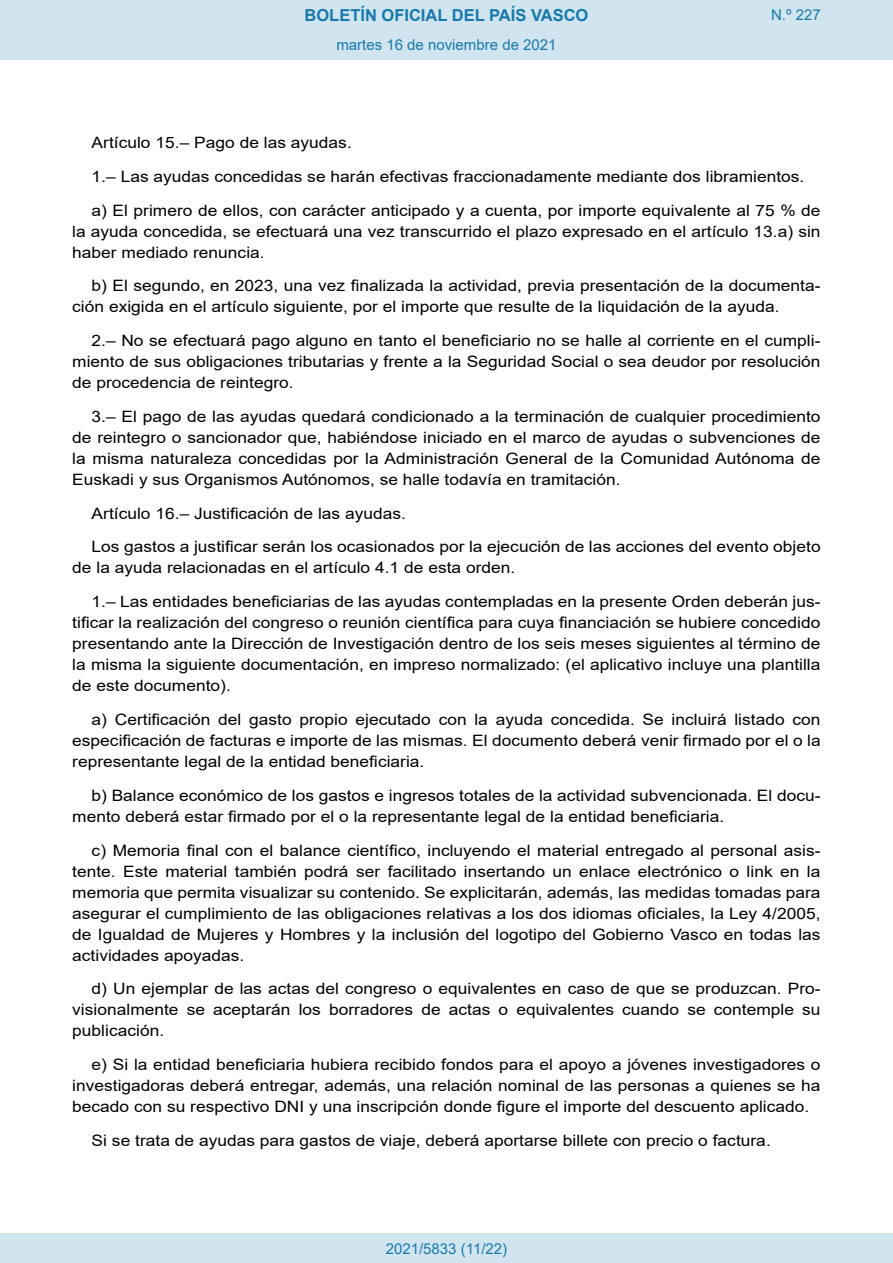
<style>
.page{position:relative;width:893px;height:1263px;background:#fff}
.page>*{position:absolute;margin:0;border:0;box-sizing:border-box;transform-origin:0 0}
.t1{font:700 16.5px "Arial";color:#1879ad}
.BOPVDetalle{font:15.6px/21px "Arial";color:#000;text-align:justify;scale:1.11 1}
.Paginacion_Centro{font:15px "Arial";color:#1879ad}
</style>
<div class="page">
<div style="left:0;top:0;width:893px;height:60px;background:#d0e5f0"></div>
<div style="left:0;top:1233px;width:893px;height:30px;background:#d0e5f0"></div>
<p class="t1" style="left:305px;top:3px;width:285px">BOLETÍN OFICIAL DEL PAÍS VASCO</p>
<p class="Paginacion_Centro" style="left:336px;top:35px;width:222px">martes 16 de noviembre de 2021</p>
<p class="Paginacion_Centro" style="left:771px;top:5px;width:51px">N.º 227</p>
<p class="BOPVDetalle" style="left:92px;top:132px;width:236px">Artículo 15.– Pago de las ayudas.</p>
<p class="BOPVDetalle" style="left:92px;top:166px;width:644px">1.– Las ayudas concedidas se harán efectivas fraccionadamente mediante dos libramientos.</p>
<p class="BOPVDetalle" style="left:72px;top:200px;width:676px;text-indent:19px">a) El primero de ellos, con carácter anticipado y a cuenta, por importe equivalente al 75 % de la ayuda concedida, se efectuará una vez transcurrido el plazo expresado en el artículo 13.a) sin haber mediado renuncia.</p>
<p class="BOPVDetalle" style="left:72px;top:275px;width:676px;text-indent:19px">b) El segundo, en 2023, una vez finalizada la actividad, previa presentación de la documenta&shy;ción exigida en el artículo siguiente, por el importe que resulte de la liquidación de la ayuda.</p>
<p class="BOPVDetalle" style="left:72px;top:330px;width:676px;text-indent:19px">2.– No se efectuará pago alguno en tanto el beneficiario no se halle al corriente en el cumpli&shy;miento de sus obligaciones tributarias y frente a la Seguridad Social o sea deudor por resolución de procedencia de reintegro.</p>
<p class="BOPVDetalle" style="left:72px;top:406px;width:676px;text-indent:19px">3.– El pago de las ayudas quedará condicionado a la terminación de cualquier procedimiento de reintegro o sancionador que, habiéndose iniciado en el marco de ayudas o subvenciones de la misma naturaleza concedidas por la Administración General de la Comunidad Autónoma de Euskadi y sus Organismos Autónomos, se halle todavía en tramitación.</p>
<p class="BOPVDetalle" style="left:92px;top:503px;width:285px">Artículo 16.– Justificación de las ayudas.</p>
<p class="BOPVDetalle" style="left:72px;top:536px;width:676px;text-indent:19px">Los gastos a justificar serán los ocasionados por la ejecución de las acciones del evento objeto de la ayuda relacionadas en el artículo 4.1 de esta orden.</p>
<p class="BOPVDetalle" style="left:72px;top:591px;width:676px;text-indent:19px">1.– Las entidades beneficiarias de las ayudas contempladas en la presente Orden deberán jus&shy;tificar la realización del congreso o reunión científica para cuya financiación se hubiere concedido presentando ante la Dirección de Investigación dentro de los seis meses siguientes al término de la misma la siguiente documentación, en impreso normalizado: (el aplicativo incluye una plantilla de este documento).</p>
<p class="BOPVDetalle" style="left:72px;top:709px;width:676px;text-indent:19px">a) Certificación del gasto propio ejecutado con la ayuda concedida. Se incluirá listado con especificación de facturas e importe de las mismas. El documento deberá venir firmado por el o la representante legal de la entidad beneficiaria.</p>
<p class="BOPVDetalle" style="left:72px;top:785px;width:676px;text-indent:19px">b) Balance económico de los gastos e ingresos totales de la actividad subvencionada. El docu&shy;mento deberá estar firmado por el o la representante legal de la entidad beneficiaria.</p>
<p class="BOPVDetalle" style="left:72px;top:839px;width:676px;text-indent:19px">c) Memoria final con el balance científico, incluyendo el material entregado al personal asis&shy;tente. Este material también podrá ser facilitado insertando un enlace electrónico o link en la memoria que permita visualizar su contenido. Se explicitarán, además, las medidas tomadas para asegurar el cumplimiento de las obligaciones relativas a los dos idiomas oficiales, la Ley 4/2005, de Igualdad de Mujeres y Hombres y la inclusión del logotipo del Gobierno Vasco en todas las actividades apoyadas.</p>
<p class="BOPVDetalle" style="left:72px;top:978px;width:676px;text-indent:19px">d) Un ejemplar de las actas del congreso o equivalentes en caso de que se produzcan. Pro&shy;visionalmente se aceptarán los borradores de actas o equivalentes cuando se contemple su publicación.</p>
<p class="BOPVDetalle" style="left:72px;top:1054px;width:676px;text-indent:19px">e) Si la entidad beneficiaria hubiera recibido fondos para el apoyo a jóvenes investigadores o investigadoras deberá entregar, además, una relación nominal de las personas a quienes se ha becado con su respectivo DNI y una inscripción donde figure el importe del descuento aplicado.</p>
<p class="BOPVDetalle" style="left:92px;top:1130px;width:613px">Si se trata de ayudas para gastos de viaje, deberá aportarse billete con precio o factura.</p>
<p class="Paginacion_Centro" style="left:386px;top:1238px;width:123px">2021/5833 (11/22)</p>
</div>
